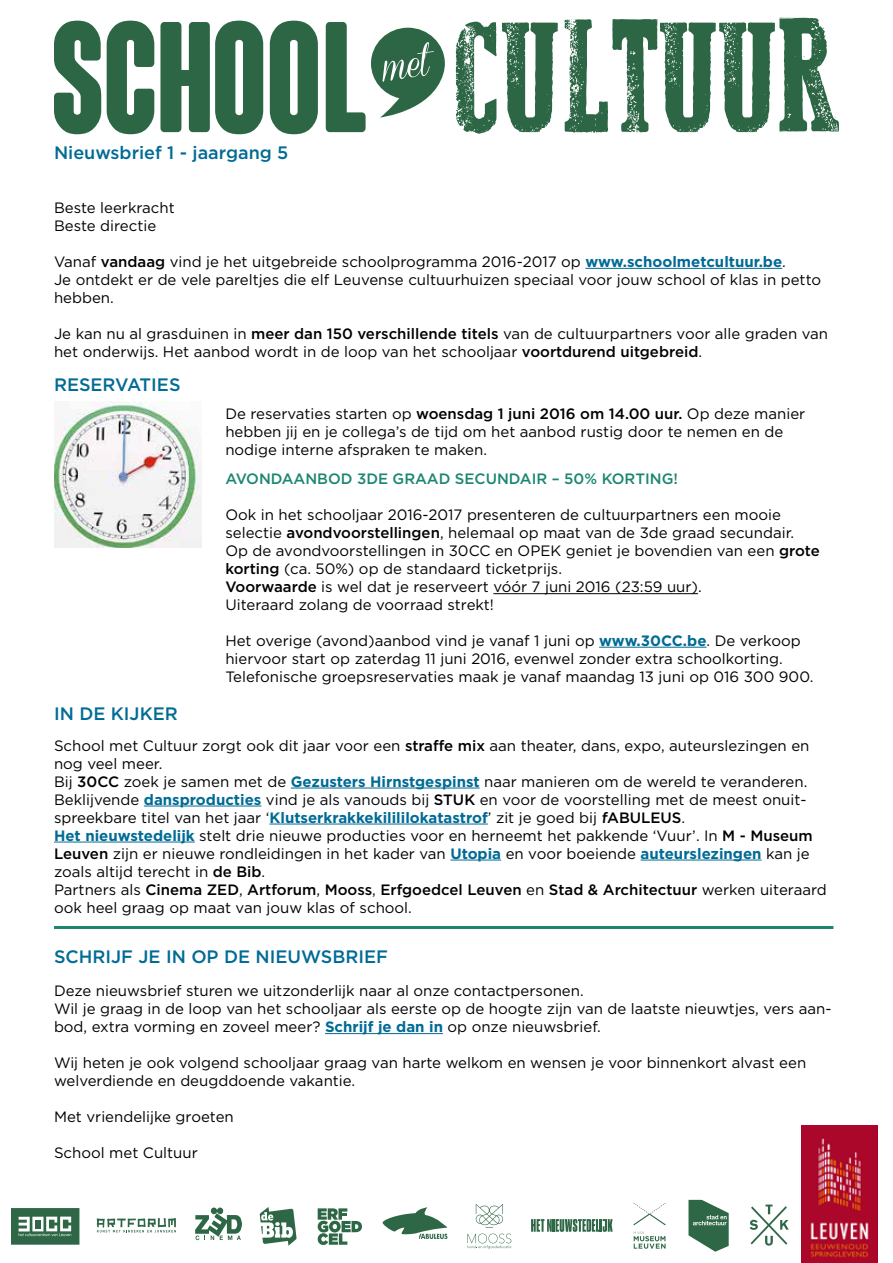
<style>
.page{position:relative;width:893px;height:1263px;background:#fff}
.page>*{position:absolute;margin:0;border:0;box-sizing:border-box;transform-origin:0 0}
.t1{font:500 18px "Gotham";color:#006b95}
.t2{font:15px/18px "Gotham";color:#000}
.t3{font:500 15px "Gotham";color:#1b8671}
.s1{font-weight:500}
.s2{font-weight:700;color:#006b95}
</style>
<div class="page">
<svg style="left:54px;top:21px;width:47px;height:113px"></svg>
<svg style="left:107px;top:21px;width:47px;height:113px"></svg>
<svg style="left:160px;top:21px;width:103px;height:113px"></svg>
<svg style="left:270px;top:21px;width:48px;height:113px"></svg>
<svg style="left:456px;top:22px;width:102px;height:112px"></svg>
<svg style="left:565px;top:18px;width:274px;height:115px"></svg>
<svg style="left:326px;top:22px;width:119px;height:110px"></svg>
<hr style="left:585px;top:268px;width:197px;height:1px;background:#006b95">
<hr style="left:493px;top:593px;width:205px;height:1px;background:#000">
<hr style="left:599px;top:647px;width:108px;height:1px;background:#006b95">
<img style="left:54px;top:401px;width:147px;height:146px">
<hr style="left:291px;top:788px;width:189px;height:1px;background:#006b95">
<hr style="left:144px;top:806px;width:117px;height:1px;background:#006b95">
<hr style="left:270px;top:824px;width:218px;height:1px;background:#006b95">
<hr style="left:54px;top:842px;width:141px;height:1px;background:#006b95">
<hr style="left:450px;top:860px;width:51px;height:1px;background:#006b95">
<hr style="left:641px;top:860px;width:121px;height:1px;background:#006b95">
<hr style="left:54px;top:926px;width:779px;height:3px;background:#1b8671">
<hr style="left:325px;top:1033px;width:118px;height:1px;background:#006b95">
<svg style="left:633px;top:1203px;width:33px;height:22px"></svg>
<svg style="left:634px;top:1231px;width:32px;height:18px"></svg>
<svg style="left:750px;top:1204px;width:39px;height:41px"></svg>
<svg style="left:688px;top:1200px;width:41px;height:52px"></svg>
<svg style="left:467px;top:1204px;width:44px;height:45px"></svg>
<svg style="left:382px;top:1207px;width:65px;height:32px"></svg>
<svg style="left:318px;top:1208px;width:44px;height:37px"></svg>
<svg style="left:12px;top:1208px;width:67px;height:37px;background:#58856a"></svg>
<svg style="left:97px;top:1218px;width:79px;height:14px"></svg>
<svg style="left:260px;top:1207px;width:37px;height:39px"></svg>
<svg style="left:531px;top:1219px;width:82px;height:13px"></svg>
<svg style="left:195px;top:1207px;width:47px;height:33px"></svg>
<img style="left:802px;top:1125px;width:76px;height:138px">
<p class="t1" style="left:54px;top:140px;width:236px">Nieuwsbrief 1 - jaargang 5</p>
<p class="t2" style="left:54px;top:198px;width:122px">Beste leerkracht<br>Beste directie</p>
<p class="t2" style="left:54px;top:252px;width:769px">Vanaf <span class="s1">vandaag</span> vind je het uitgebreide schoolprogramma 2016-2017 op <span class="s2">www.schoolmetcultuur.be</span>.<br>Je ontdekt er de vele pareltjes die elf Leuvense cultuurhuizen speciaal voor jouw school of klas in petto hebben.</p>
<p class="t2" style="left:54px;top:324px;width:776px">Je kan nu al grasduinen in <span class="s1">meer dan 150 verschillende titels</span> van de cultuurpartners voor alle graden van het onderwijs. Het aanbod wordt in de loop van het schooljaar <span class="s1">voortdurend uitgebreid</span>.</p>
<p class="t1" style="left:54px;top:373px;width:128px">RESERVATIES</p>
<p class="t2" style="left:225px;top:405px;width:581px">De reservaties starten op <span class="s1">woensdag 1 juni 2016 om 14.00 uur.</span> Op deze manier hebben jij en je collega’s de tijd om het aanbod rustig door te nemen en de nodige interne afspraken te maken.</p>
<p class="t3" style="left:225px;top:468px;width:454px">AVONDAANBOD 3DE GRAAD SECUNDAIR – 50% KORTING!</p>
<p class="t2" style="left:225px;top:505px;width:596px">Ook in het schooljaar 2016-2017 presenteren de cultuurpartners een mooie selectie <span class="s1">avondvoorstellingen</span>, helemaal op maat van de 3de graad secundair.<br>Op de avondvoorstellingen in 30CC en OPEK geniet je bovendien van een <span class="s1">grote korting</span> (ca. 50%) op de standaard ticketprijs.<br><span class="s1">Voorwaarde</span> is wel dat je reserveert vóór 7 juni 2016 (23:59 uur).<br>Uiteraard zolang de voorraad strekt!</p>
<p class="t2" style="left:225px;top:631px;width:590px">Het overige (avond)aanbod vind je vanaf 1 juni op <span class="s2">www.30CC.be</span>. De verkoop hiervoor start op zaterdag 11 juni 2016, evenwel zonder extra schoolkorting.<br>Telefonische groepsreservaties maak je vanaf maandag 13 juni op 016 300 900.</p>
<p class="t1" style="left:54px;top:702px;width:125px">IN DE KIJKER</p>
<p class="t2" style="left:54px;top:736px;width:774px">School met Cultuur zorgt ook dit jaar voor een <span class="s1">straffe mix</span> aan theater, dans, expo, auteurslezingen en nog veel meer.<br>Bij <span class="s1">30CC</span> zoek je samen met de <span class="s2">Gezusters Hirnstgespinst</span> naar manieren om de wereld te veranderen.<br>Beklijvende <span class="s2">dansproducties</span> vind je als vanouds bij <span class="s1">STUK</span> en voor de voorstelling met de meest onuit&shy;spreekbare titel van het jaar ‘<span class="s2">Klutserkrakkekilililokatastrof</span>’ zit je goed bij <span class="s1">fABULEUS</span>.<br><span class="s2">Het nieuwstedelijk</span> stelt drie nieuwe producties voor en herneemt het pakkende ‘Vuur’. In <span class="s1">M - Museum Leuven</span> zijn er nieuwe rondleidingen in het kader van <span class="s2">Utopia</span> en voor boeiende <span class="s2">auteurslezingen</span> kan je zoals altijd terecht in <span class="s1">de Bib</span>.<br>Partners als <span class="s1">Cinema ZED</span>, <span class="s1">Artforum</span>, <span class="s1">Mooss</span>, <span class="s1">Erfgoedcel Leuven</span> en <span class="s1">Stad &amp; Architectuur</span> werken uiteraard ook heel graag op maat van jouw klas of school.</p>
<p class="t1" style="left:54px;top:944px;width:336px">SCHRIJF JE IN OP DE NIEUWSBRIEF</p>
<p class="t2" style="left:54px;top:981px;width:779px">Deze nieuwsbrief sturen we uitzonderlijk naar al onze contactpersonen.<br>Wil je graag in de loop van het schooljaar als eerste op de hoogte zijn van de laatste nieuwtjes, vers aan&shy;bod, extra vorming en zoveel meer? <span class="s2">Schrijf je dan in</span> op onze nieuwsbrief.</p>
<p class="t2" style="left:54px;top:1053px;width:754px">Wij heten je ook volgend schooljaar graag van harte welkom en wensen je voor binnenkort alvast een welverdiende en deugddoende vakantie.</p>
<p class="t2" style="left:54px;top:1107px;width:181px">Met vriendelijke groeten</p>
<p class="t2" style="left:54px;top:1143px;width:145px">School met Cultuur</p>
</div>
